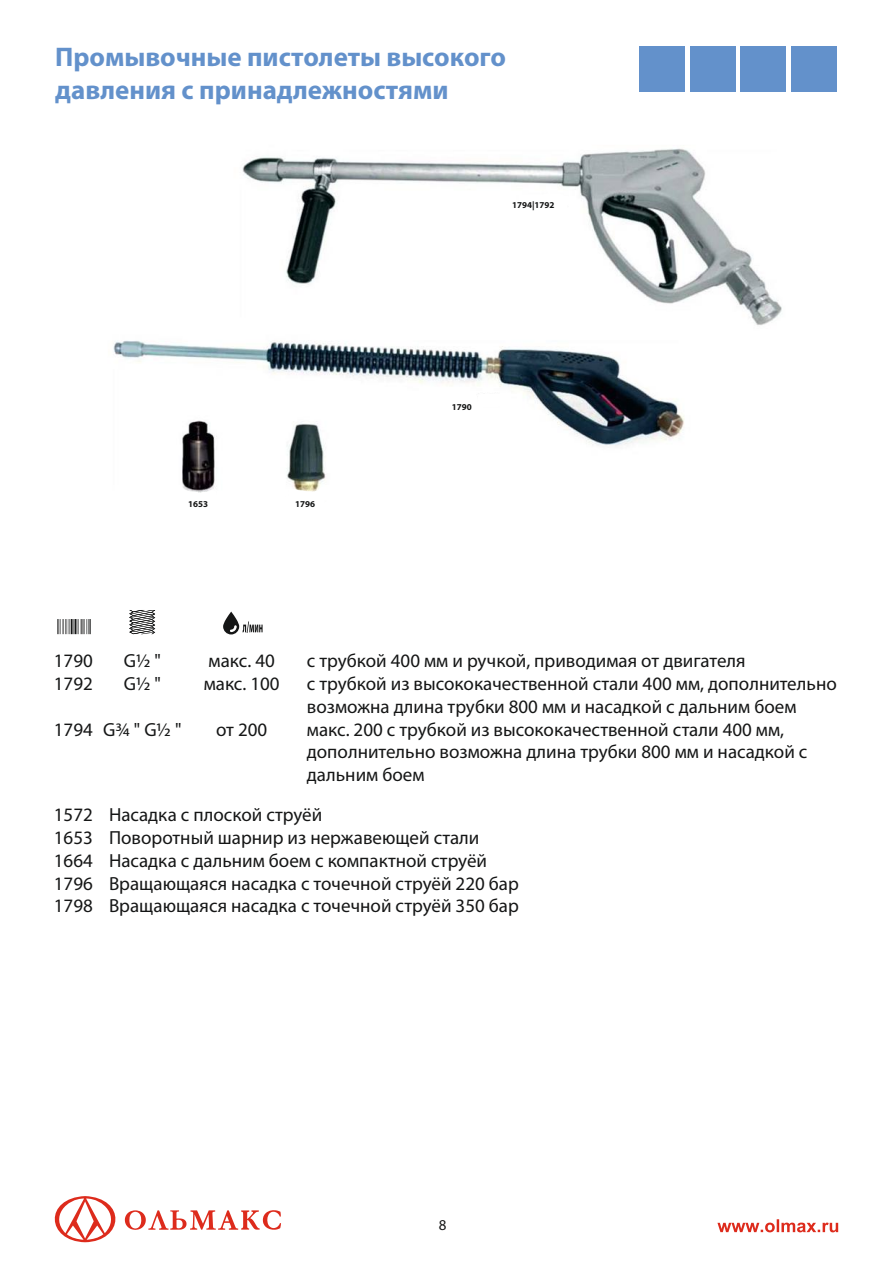
<style>
.page{position:relative;width:893px;height:1263px;background:#fff}
.page>*{position:absolute;margin:0;border:0;box-sizing:border-box;transform-origin:0 0}
.t1{font:700 27px/33.5px "Myriad Pro";color:#6391cb}
.t2{font:19.05px/22.8px "Myriad Pro";color:#151616}
.t3{font:15px "Myriad Pro";color:#151616}
.t4{font:700 9px "Myriad Pro";color:#151616}
</style>
<div class="page">
<img style="left:113px;top:148px;width:669px;height:345px">
<div style="left:740px;top:46px;width:46px;height:46px;background:#6391cb"></div>
<svg style="left:129px;top:610px;width:26px;height:24px"></svg>
<svg style="left:57px;top:619px;width:34px;height:15px"></svg>
<div style="left:791px;top:46px;width:46px;height:46px;background:#6391cb"></div>
<div style="left:638px;top:46px;width:46px;height:46px;background:#6391cb"></div>
<div style="left:690px;top:46px;width:45px;height:46px;background:#6391cb"></div>
<svg style="left:223px;top:612px;width:40px;height:22px"></svg>
<svg style="left:717px;top:1219px;width:121px;height:13px"></svg>
<svg style="left:54px;top:1196px;width:227px;height:46px"></svg>
<h1 class="t1" style="left:55px;top:42px;width:452px">Промывочные пистолеты высокого давления с принадлежностями</h1>
<p class="t4" style="left:512px;top:201px;width:44px">1794|1792</p>
<p class="t4" style="left:188px;top:500px;width:21px">1653</p>
<p class="t4" style="left:295px;top:500px;width:21px">1796</p>
<p class="t4" style="left:452px;top:403px;width:21px">1790</p>
<p class="t2" style="left:54px;top:651px;width:41px">1790<br>1792</p>
<p class="t2" style="left:54px;top:719px;width:41px">1794</p>
<p class="t2" style="left:124px;top:651px;width:39px">G½ "<br>G½ "</p>
<p class="t2" style="left:103px;top:719px;width:80px">G¾ " G½ "</p>
<p class="t2" style="left:204px;top:651px;width:78px">макс. 40 макс. 100</p>
<p class="t2" style="left:216px;top:719px;width:53px">от 200</p>
<p class="t2" style="left:307px;top:651px;width:531px">c трубкой 400 мм и ручкой, приводимая от двигателя<br>c трубкой из высококачественной стали 400 мм, дополнительно возможна длина трубки 800 мм и насадкой с дальним боем макс. 200 с трубкой из высококачественной стали 400 мм, дополнительно возможна длина трубки 800 мм и насадкой с дальним боем</p>
<p class="t2" style="left:54px;top:805px;width:466px">1572 Насадка с плоской струёй<br>1653 Поворотный шарнир из нержавеющей стали 1664 Насадка с дальним боем с компактной струёй 1796 Вращающаяся насадка с точечной струёй 220 бар 1798 Вращающаяся насадка с точечной струёй 350 бар</p>
<p class="t3" style="left:439px;top:1215px;width:9px">8</p>
</div>
